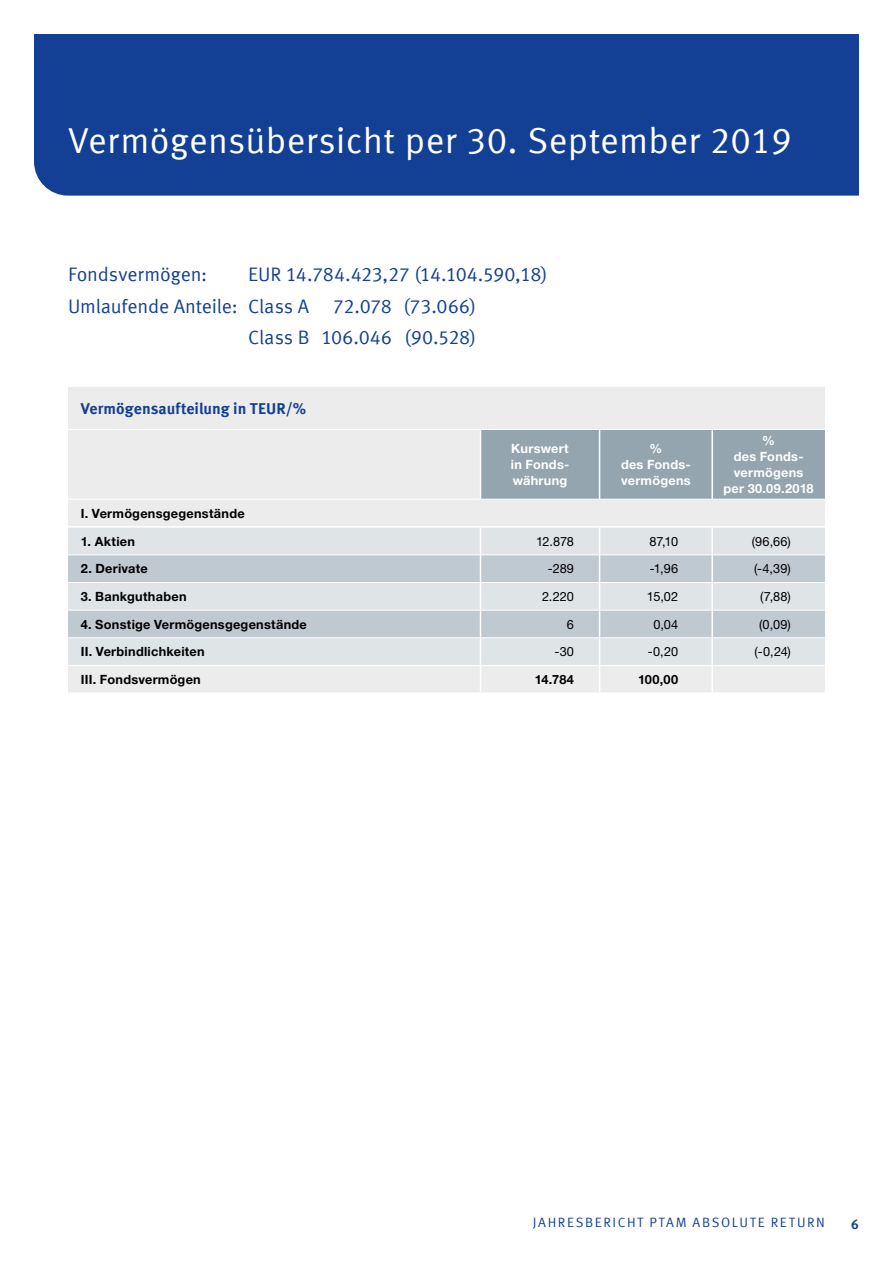
<style>
.page{position:relative;width:893px;height:1263px;background:#fff}
.page>*{position:absolute;margin:0;border:0;box-sizing:border-box;transform-origin:0 0}
.t1{font:36px "Meta Offc Pro Norm";letter-spacing:.01em;color:#fff}
.t2{font:19.5px "Meta Offc Pro Norm";letter-spacing:-.01em;color:#134094}
.t3{font:700 15.75px "Meta Offc Pro";color:#134094}
.t4{font:13.5px "Meta Offc Pro Norm";letter-spacing:.12em;color:#134094}
.t5{font:700 13.5px "Meta Offc Pro";color:#134094}
.t6{font:700 12.75px "Helvetica Neue LTW1 G";letter-spacing:.02em;color:#000}
.t7{font:12.75px "Helvetica Neue LTW1 G";letter-spacing:.005em;color:#000}
.t8{font:700 12.75px/15.9px "Helvetica Neue LTW1 G";letter-spacing:.02em;color:#fff;text-align:center}
</style>
<div class="page">
<div style="left:34px;top:34px;width:825px;height:162px;background:#134094"></div>
<div style="left:68px;top:387px;width:757px;height:305px;background:#ececed"></div>
<div style="left:481px;top:430px;width:344px;height:69px;background:#94a5b0"></div>
<div style="left:68px;top:528px;width:757px;height:137px;background:#dfe4e7"></div>
<svg style="left:68px;top:555px;width:757px;height:82px;background:#cad2d8"></svg>
<hr style="left:68px;top:429px;width:412px;height:1px;background:#fff">
<hr style="left:480px;top:429px;width:120px;height:1px;background:#fff">
<hr style="left:600px;top:429px;width:112px;height:1px;background:#fff">
<hr style="left:712px;top:429px;width:113px;height:1px;background:#fff">
<hr style="left:481px;top:582px;width:118px;height:1px;background:#fff">
<hr style="left:600px;top:582px;width:111px;height:1px;background:#fff">
<hr style="left:713px;top:582px;width:112px;height:1px;background:#fff">
<hr style="left:481px;top:637px;width:118px;height:1px;background:#fff">
<hr style="left:600px;top:637px;width:111px;height:1px;background:#fff">
<hr style="left:713px;top:637px;width:112px;height:1px;background:#fff">
<hr style="left:68px;top:499px;width:412px;height:1px;background:#fff">
<hr style="left:480px;top:499px;width:120px;height:1px;background:#fff">
<hr style="left:600px;top:499px;width:112px;height:1px;background:#fff">
<hr style="left:712px;top:499px;width:113px;height:1px;background:#fff">
<hr style="left:68px;top:554px;width:412px;height:1px;background:#fff">
<hr style="left:481px;top:554px;width:118px;height:1px;background:#fff">
<hr style="left:600px;top:554px;width:111px;height:1px;background:#fff">
<hr style="left:713px;top:554px;width:112px;height:1px;background:#fff">
<hr style="left:68px;top:582px;width:412px;height:1px;background:#fff">
<hr style="left:68px;top:610px;width:412px;height:1px;background:#fff">
<hr style="left:481px;top:610px;width:118px;height:1px;background:#fff">
<hr style="left:600px;top:610px;width:111px;height:1px;background:#fff">
<hr style="left:713px;top:610px;width:112px;height:1px;background:#fff">
<hr style="left:68px;top:637px;width:412px;height:1px;background:#fff">
<hr style="left:68px;top:665px;width:412px;height:1px;background:#fff">
<hr style="left:481px;top:665px;width:118px;height:1px;background:#fff">
<hr style="left:600px;top:665px;width:111px;height:1px;background:#fff">
<hr style="left:713px;top:665px;width:112px;height:1px;background:#fff">
<hr style="left:68px;top:526px;width:412px;height:2px;background:#fff">
<hr style="left:480px;top:526px;width:120px;height:2px;background:#fff">
<hr style="left:600px;top:526px;width:112px;height:2px;background:#fff">
<hr style="left:712px;top:526px;width:113px;height:2px;background:#fff">
<hr style="left:480px;top:430px;width:1px;height:69px;background:#fff">
<hr style="left:599px;top:430px;width:1px;height:69px;background:#fff">
<svg style="left:480px;top:528px;width:1px;height:164px"></svg>
<svg style="left:599px;top:528px;width:1px;height:164px"></svg>
<hr style="left:711px;top:430px;width:2px;height:69px;background:#fff">
<hr style="left:711px;top:528px;width:2px;height:27px;background:#fff">
<hr style="left:711px;top:555px;width:2px;height:27px;background:#fff">
<hr style="left:711px;top:582px;width:2px;height:28px;background:#fff">
<hr style="left:711px;top:610px;width:2px;height:28px;background:#fff">
<hr style="left:711px;top:638px;width:2px;height:27px;background:#fff">
<hr style="left:711px;top:665px;width:2px;height:27px;background:#fff">
<h1 class="t1" style="left:68px;top:113px;width:725px">Vermögensübersicht per 30. September 2019</h1>
<h2 class="t2" style="left:68px;top:259px;width:141px">Fondsvermögen:</h2>
<h2 class="t2" style="left:248px;top:259px;width:301px">EU R 14.784.423,27 (14.104.590,18)</h2>
<h2 class="t2" style="left:68px;top:291px;width:410px">U mlaufende Anteile: Class A 72.078 (73.066)</h2>
<h2 class="t2" style="left:248px;top:323px;width:230px">Class B 106.046 (90.528)</h2>
<p class="t3" style="left:81px;top:396px;width:227px">Vermögensaufteilung in TEUR/%</p>
<p class="t8" style="left:511px;top:440px;width:60px;text-align:justify">Kurswert in Fonds&shy;währung</p>
<p class="t8" style="left:621px;top:440px;width:71px">%<br>des Fonds&shy;vermögens</p>
<p class="t8" style="left:723px;top:432px;width:92px">%<br>des Fonds&shy;vermögens per 30.09.2018</p>
<p class="t6" style="left:81px;top:505px;width:165px">I. Vermögensgegenstände</p>
<p class="t6" style="left:81px;top:533px;width:56px">1. Aktien</p>
<p class="t7" style="left:536px;top:533px;width:39px">12.878</p>
<p class="t7" style="left:649px;top:533px;width:30px">87,10</p>
<p class="t7" style="left:752px;top:533px;width:41px">(96,66)</p>
<p class="t6" style="left:81px;top:561px;width:69px">2. Derivate</p>
<p class="t7" style="left:548px;top:561px;width:28px">-289</p>
<p class="t7" style="left:650px;top:561px;width:30px">-1,96</p>
<p class="t7" style="left:754px;top:561px;width:38px">(-4,39)</p>
<p class="t6" style="left:81px;top:588px;width:107px">3. Bankguthaben</p>
<p class="t7" style="left:542px;top:588px;width:34px">2.220</p>
<p class="t7" style="left:647px;top:588px;width:33px">15,02</p>
<p class="t7" style="left:760px;top:588px;width:32px">(7,88)</p>
<p class="t6" style="left:81px;top:616px;width:228px">4. Sonstige Vermögensgegenstände</p>
<p class="t7" style="left:567px;top:616px;width:9px">6</p>
<p class="t7" style="left:653px;top:616px;width:26px">0,04</p>
<p class="t7" style="left:759px;top:616px;width:33px">(0,09)</p>
<p class="t6" style="left:81px;top:644px;width:125px">II. Verbindlichkeiten</p>
<p class="t7" style="left:555px;top:644px;width:21px">-30</p>
<p class="t7" style="left:648px;top:644px;width:32px">-0,20</p>
<p class="t7" style="left:755px;top:644px;width:38px">(-0,24)</p>
<p class="t6" style="left:81px;top:671px;width:122px">III. Fondsvermögen</p>
<p class="t6" style="left:535px;top:671px;width:41px">14.784</p>
<p class="t6" style="left:638px;top:671px;width:42px">100,00</p>
<p class="t4" style="left:533px;top:1211px;width:180px">JAHRESBERICHT PTAM Abso</p>
<p class="t4" style="left:732px;top:1211px;width:95px">lute Return</p>
<p class="t5" style="left:851px;top:1214px;width:9px">6</p>
</div>
